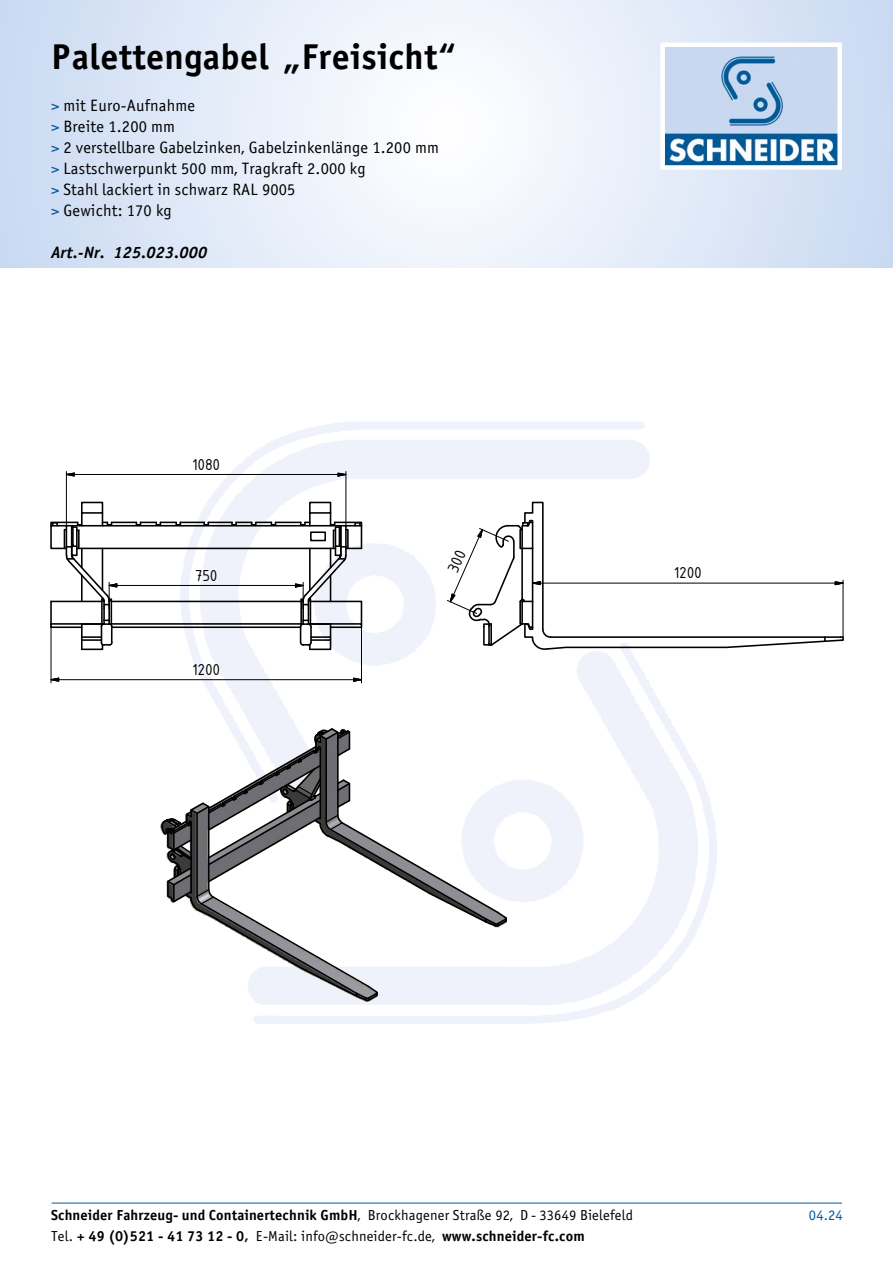
<style>
.page{position:relative;width:893px;height:1263px;background:#fff}
.page>*{position:absolute;margin:0;border:0;box-sizing:border-box;transform-origin:0 0}
.t1{font:36px "Officina Sans Bold ITC";letter-spacing:.01em;color:#000}
.t2{font:17.1px "ISOCPEUR";letter-spacing:-.01em;color:#000}
.t3{font:16.5px/21px "Officina Sans Book ITC";letter-spacing:.01em;color:#000}
.t4{font:italic 16.5px "Officina Sans Bold ITC";letter-spacing:.01em;color:#000}
.t5{font:14.55px "Officina Sans Bold ITC";letter-spacing:.01em;color:#000}
.t6{font:14.55px "Officina Sans Book ITC";color:#005a9a}
.s1{color:#005a9a}
.s2{font-family:"Officina Sans Book ITC"}
</style>
<div class="page">
<svg style="left:0;top:0;width:893px;height:268px"></svg>
<img style="left:665px;top:48px;width:172px;height:117px">
<div style="left:660px;top:43px;width:182px;height:127px;border:4px solid #fff"></div>
<hr style="left:52px;top:1203px;width:790px;height:1px;background:#005a9a">
<svg style="left:160px;top:727px;width:348px;height:275px"></svg>
<svg style="left:50px;top:501px;width:313px;height:150px"></svg>
<svg style="left:337px;top:472px;width:13px;height:5px"></svg>
<svg style="left:65px;top:472px;width:10px;height:5px"></svg>
<hr style="left:74px;top:474px;width:264px;height:1px;background:#000">
<hr style="left:66px;top:471px;width:1px;height:55px;background:#000">
<hr style="left:345px;top:471px;width:1px;height:55px;background:#000">
<svg style="left:50px;top:677px;width:10px;height:5px"></svg>
<svg style="left:353px;top:677px;width:8px;height:5px"></svg>
<hr style="left:59px;top:679px;width:295px;height:1px;background:#000">
<hr style="left:51px;top:624px;width:1px;height:59px;background:#000">
<hr style="left:361px;top:624px;width:1px;height:59px;background:#000">
<svg style="left:447px;top:501px;width:397px;height:150px"></svg>
<h1 class="t1" style="left:51px;top:34px;width:407px">Palettengabel „Freisicht“</h1>
<p class="t3" style="left:51px;top:95px;width:390px"><span class="s1">&gt;</span> mit Euro-Aufnahme<br><span class="s1">&gt;</span> Breite 1.200 mm<br><span class="s1">&gt;</span> 2 verstellbare Gabelzinken, Gabelzinkenlänge 1.200 mm <span class="s1">&gt;</span> Lastschwerpunkt 500 mm, Tragkraft 2.000 kg<br><span class="s1">&gt;</span> Stahl lackiert in schwarz RAL 9005<br><span class="s1">&gt;</span> Gewicht: 170 kg</p>
<p class="t4" style="left:51px;top:242px;width:158px">Art.-Nr. 125.023.000</p>
<p class="t2" style="left:192px;top:453px;width:30px">1080</p>
<p class="t2" style="left:195px;top:564px;width:24px">750</p>
<p class="t2" style="left:192px;top:658px;width:30px">1200</p>
<p class="t2" style="left:674px;top:562px;width:30px">1200</p>
<p class="t5" style="left:51px;top:1206px;width:583px">Schneider Fahrzeug- und Containertechnik GmbH<span class="s2">, Brockhagener Straße 92, D - 33649 Bielefeld</span></p>
<p class="t6" style="left:809px;top:1206px;width:35px">04.24</p>
<p class="t5" style="left:51px;top:1227px;width:535px"><span class="s2">Tel.</span> + 49 (0)521 - 41 73 12 - 0, <span class="s2">E-Mail: info@schneider-fc.de,</span> www.schneider-fc.com</p>
</div>
